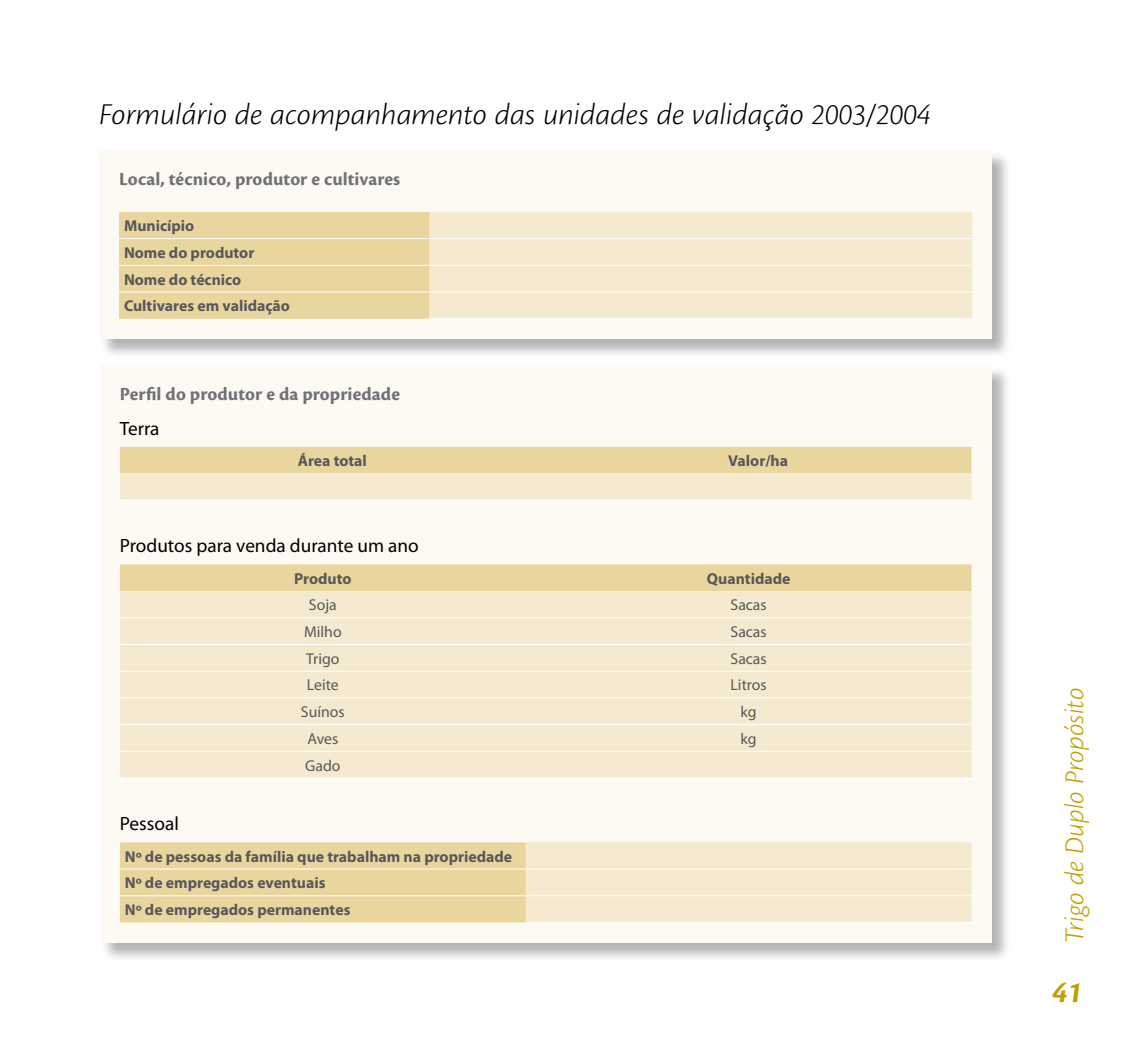
<style>
.page{position:relative;width:1141px;height:1042px;background:#fff}
.page>*{position:absolute;margin:0;border:0;box-sizing:border-box;transform-origin:0 0}
.t1{font:31.5px "Cronos Pro Lt Capt It";letter-spacing:-.005em;color:#000}
.t2{font:31.5px "Cronos Pro Bold Capt It";color:#c39e00}
.t3{font:28px "Cronos Pro Lt Capt It";letter-spacing:-.005em;color:#c39e00}
.t4{font:700 19.25px "Cronos Pro";letter-spacing:.005em;color:#707172}
.t5{font:19.25px "Myriad Pro";color:#000}
.t6{font:700 15.75px/26.8px "Myriad Pro";color:#58585a}
.t7{font:15.75px "Myriad Pro";color:#58585a}
</style>
<div class="page">
<div style="left:100px;top:150px;width:912px;height:208px;background:#000;opacity:.3"></div>
<div style="left:99px;top:150px;width:893px;height:189px;background:#fcfaf3"></div>
<div style="left:119px;top:212px;width:311px;height:107px;background:#e9d69f"></div>
<div style="left:430px;top:212px;width:542px;height:106px;background:#f5eacf"></div>
<hr style="left:430px;top:238px;width:542px;height:1px;background:#fff">
<hr style="left:430px;top:265px;width:542px;height:1px;background:#fff">
<hr style="left:430px;top:292px;width:542px;height:1px;background:#fff">
<hr style="left:430px;top:318px;width:542px;height:1px;background:#fff">
<hr style="left:119px;top:238px;width:311px;height:1px;background:#fff">
<hr style="left:119px;top:265px;width:311px;height:1px;background:#fff">
<hr style="left:119px;top:292px;width:311px;height:1px;background:#fff">
<div style="left:100px;top:366px;width:911px;height:596px;background:#000;opacity:.3"></div>
<div style="left:100px;top:365px;width:891px;height:578px;background:#fcfaf3"></div>
<svg style="left:120px;top:447px;width:851px;height:53px;background:#efe0b7"></svg>
<hr style="left:120px;top:500px;width:425px;height:1px;background:#fff">
<hr style="left:545px;top:500px;width:426px;height:1px;background:#fff">
<div style="left:120px;top:564px;width:851px;height:27px;background:#e9d69f"></div>
<div style="left:120px;top:591px;width:851px;height:186px;background:#f5eacf"></div>
<hr style="left:120px;top:617px;width:406px;height:1px;background:#fff">
<hr style="left:526px;top:617px;width:445px;height:1px;background:#fff">
<hr style="left:120px;top:644px;width:406px;height:1px;background:#fff">
<hr style="left:526px;top:644px;width:445px;height:1px;background:#fff">
<hr style="left:120px;top:671px;width:406px;height:1px;background:#fff">
<hr style="left:526px;top:671px;width:445px;height:1px;background:#fff">
<hr style="left:120px;top:697px;width:406px;height:1px;background:#fff">
<hr style="left:526px;top:697px;width:445px;height:1px;background:#fff">
<hr style="left:120px;top:724px;width:406px;height:1px;background:#fff">
<hr style="left:526px;top:724px;width:445px;height:1px;background:#fff">
<hr style="left:120px;top:751px;width:406px;height:1px;background:#fff">
<hr style="left:526px;top:751px;width:445px;height:1px;background:#fff">
<hr style="left:120px;top:777px;width:406px;height:1px;background:#fff">
<hr style="left:526px;top:777px;width:445px;height:1px;background:#fff">
<svg style="left:120px;top:842px;width:851px;height:80px;background:#efe0b9"></svg>
<hr style="left:120px;top:868px;width:406px;height:1px;background:#fff">
<hr style="left:120px;top:895px;width:406px;height:1px;background:#fff">
<hr style="left:526px;top:868px;width:445px;height:1px;background:#fff">
<hr style="left:526px;top:895px;width:445px;height:1px;background:#fff">
<hr style="left:526px;top:922px;width:445px;height:1px;background:#fff">
<h1 class="t1" style="left:99px;top:96px;width:833px">Formulário de acompanhamento das unidades de validação 2003/2004</h1>
<p class="t4" style="left:119px;top:168px;width:283px">Local, técnico, produtor e cultivares</p>
<p class="t6" style="left:124px;top:212px;width:167px">Município<br>Nome do produtor<br>Nome do técnico<br>Cultivares em validação</p>
<p class="t4" style="left:120px;top:383px;width:282px">Perfil do produtor e da propriedade</p>
<p class="t5" style="left:120px;top:416px;width:41px">Terra</p>
<p class="t6" style="left:298px;top:447px;width:71px">Área total</p>
<p class="t6" style="left:728px;top:447px;width:61px">Valor/ha</p>
<p class="t5" style="left:120px;top:534px;width:300px">Produtos para venda durante um ano</p>
<p class="t6" style="left:294px;top:564px;width:59px">Produto</p>
<p class="t6" style="left:707px;top:564px;width:85px">Quantidade</p>
<p class="t7" style="left:309px;top:595px;width:29px">Soja</p>
<p class="t7" style="left:730px;top:595px;width:38px">Sacas</p>
<p class="t7" style="left:304px;top:622px;width:39px">Milho</p>
<p class="t7" style="left:730px;top:622px;width:38px">Sacas</p>
<p class="t7" style="left:306px;top:649px;width:35px">Trigo</p>
<p class="t7" style="left:730px;top:649px;width:38px">Sacas</p>
<p class="t7" style="left:307px;top:675px;width:33px">Leite</p>
<p class="t7" style="left:731px;top:675px;width:38px">Litros</p>
<p class="t7" style="left:301px;top:702px;width:45px">Suínos</p>
<p class="t7" style="left:741px;top:702px;width:18px">kg</p>
<p class="t7" style="left:307px;top:729px;width:32px">Aves</p>
<p class="t7" style="left:741px;top:729px;width:18px">kg</p>
<p class="t7" style="left:305px;top:755px;width:37px">Gado</p>
<p class="t5" style="left:120px;top:812px;width:61px">Pessoal</p>
<p class="t6" style="left:125px;top:842px;width:389px">Nº de pessoas da família que trabalham na propriedade<br>Nº de empregados eventuais<br>Nº de empregados permanentes</p>
<h2 class="t3" style="left:1059px;top:943px;width:257px;rotate:-90deg">Trigo de Duplo Propósito</h2>
<h1 class="t2" style="left:1052px;top:974px;width:32px">41</h1>
</div>
